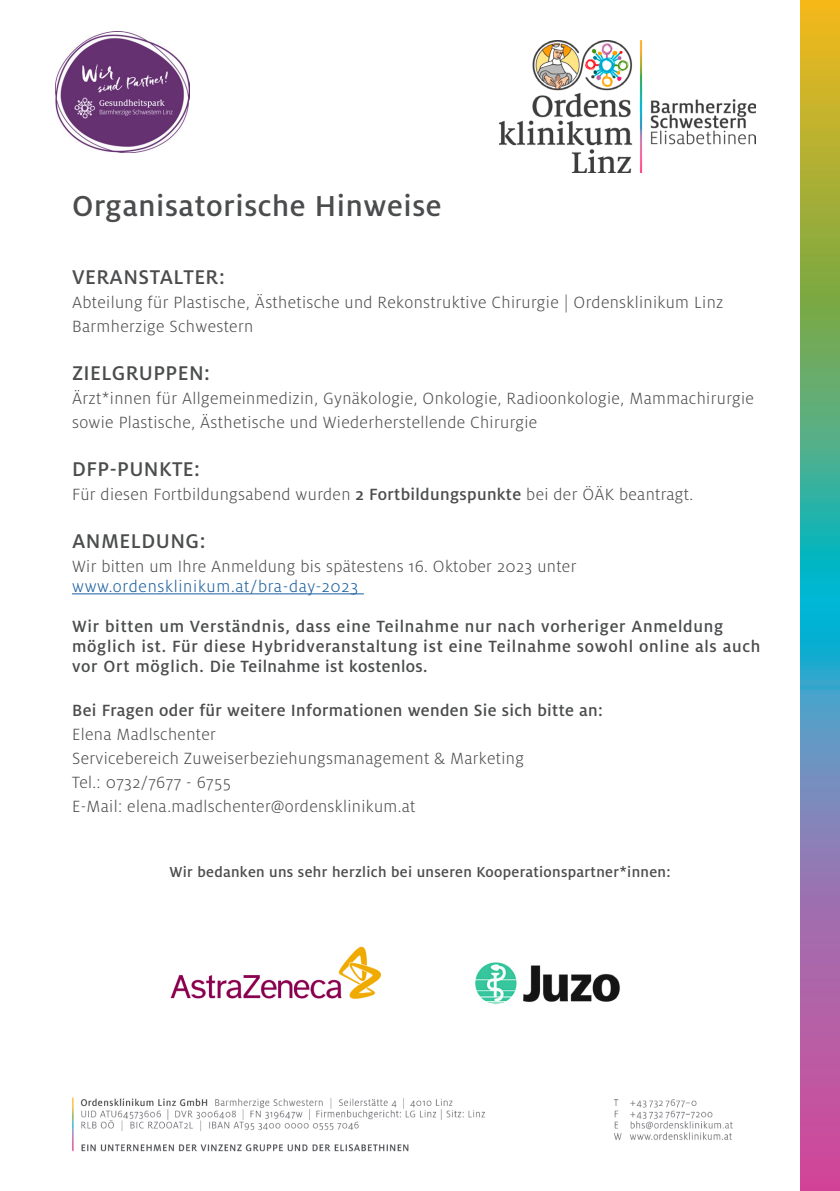
<style>
.page{position:relative;width:840px;height:1191px;background:#fff}
.page>*{position:absolute;margin:0;border:0;box-sizing:border-box;transform-origin:0 0}
.t1{font:500 32px "Milo OT";letter-spacing:.02em;color:#4b4c4d}
.t2{font:500 22px "Milo OT";letter-spacing:.02em;color:#4b4c4d}
.t3{font:300 18px/24px "Milo OT";letter-spacing:.02em;color:#4b4c4d}
.t4{font:500 18px/20px "Milo OT";letter-spacing:.04em;color:#4b4c4d}
.t5{font:500 18px "Milo OT";letter-spacing:.02em;color:#4b4c4d}
.t6{font:300 18px "Milo OT";letter-spacing:.04em;color:#175d9e}
.t7{font:500 16px "Milo OT";letter-spacing:.02em;color:#4b4c4d}
.s1{font-weight:500}
</style>
<div class="page">
<svg style="left:800px;top:0;width:39px;height:1191px;background:#829488"></svg>
<img style="left:72px;top:1097px;width:661px;height:55px">
<hr style="left:72px;top:593px;width:291px;height:1px;background:#175d9e">
<img style="left:55px;top:31px;width:135px;height:121px">
<img style="left:170px;top:946px;width:212px;height:53px">
<img style="left:475px;top:962px;width:145px;height:43px">
<img style="left:499px;top:41px;width:255px;height:132px">
<h1 class="t1" style="left:72px;top:189px;width:371px">Organisatorische Hinweise</h1>
<p class="t2" style="left:72px;top:265px;width:154px">VERANSTALTER:</p>
<p class="t3" style="left:72px;top:291px;width:652px">Abteilung für Plastische, Ästhetische und Rekonstruktive Chirurgie | Ordensklinikum Linz<br>Barmherzige Schwestern</p>
<p class="t2" style="left:72px;top:361px;width:139px">ZIELGRUPPEN:</p>
<p class="t3" style="left:72px;top:387px;width:683px">Ärzt*innen für Allgemeinmedizin, Gynäkologie, Onkologie, Radioonkologie, Mammachirurgie sowie Plastische, Ästhetische und Wiederherstellende Chirurgie</p>
<p class="t2" style="left:72px;top:457px;width:129px">DFP-PUNKTE:</p>
<p class="t3" style="left:72px;top:483px;width:622px">Für diesen Fortbildungsabend wurden <span class="s1">2 Fortbildungspunkte</span> bei der ÖÄK beantragt.</p>
<p class="t2" style="left:72px;top:529px;width:135px">ANMELDUNG:</p>
<p class="t3" style="left:72px;top:555px;width:505px">Wir bitten um Ihre Anmeldung bis spätestens 16. Oktober 2023 unter</p>
<p class="t6" style="left:72px;top:577px;width:287px">www.ordensklinikum.at/bra-day-2023</p>
<p class="t4" style="left:72px;top:617px;width:689px">Wir bitten um Verständnis, dass eine Teilnahme nur nach vorheriger Anmeldung möglich ist. Für diese Hybridveranstaltung ist eine Teilnahme sowohl online als auch vor Ort möglich. Die Teilnahme ist kostenlos.</p>
<p class="t5" style="left:72px;top:701px;width:532px">Bei Fragen oder für weitere Informationen wenden Sie sich bitte an:</p>
<p class="t3" style="left:72px;top:723px;width:453px">Elena Madlschenter<br>Servicebereich Zuweiserbeziehungsmanagement &amp; Marketing Tel.: 0732/7677 - 6755<br>E-Mail: elena.madlschenter@ordensklinikum.at</p>
<p class="t7" style="left:169px;top:862px;width:502px">Wir bedanken uns sehr herzlich bei unseren Kooperationspartner*innen:</p>
</div>
